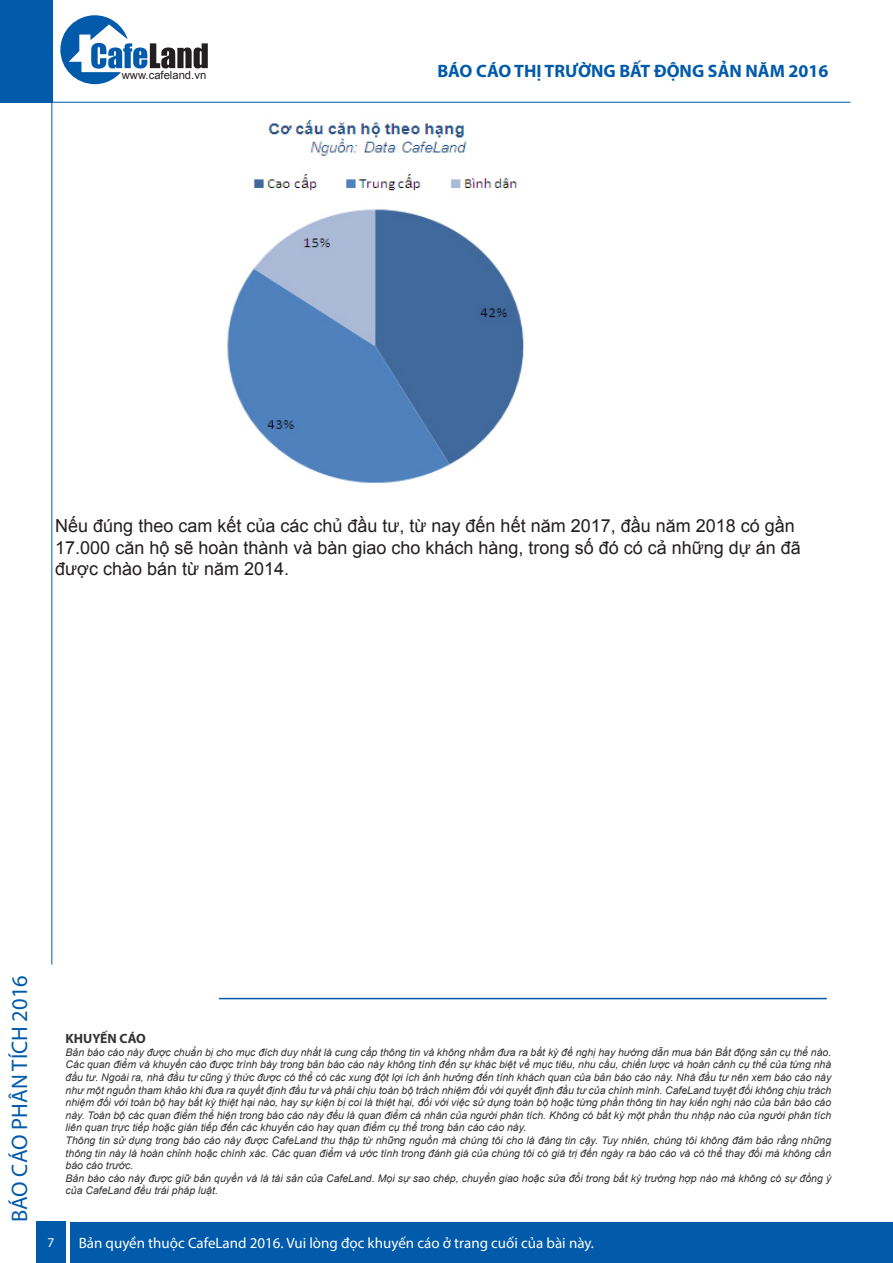
<style>
.page{position:relative;width:893px;height:1263px;background:#fff}
.page>*{position:absolute;margin:0;border:0;box-sizing:border-box;transform-origin:0 0}
.t1{font:22.5px "Myriad Pro";color:#015aaa}
.t2{font:18px/21.6px "Arial";color:#231f20}
.t3{font:700 18px "Myriad Pro";color:#015aaa}
.t4{font:15px "Myriad Pro";color:#fff}
.t5{font:700 13.5px "Myriad Pro";color:#333}
.t6{font:13.5px "Myriad Pro";color:#fff}
.t7{font:11.25px "Arial";color:#231f20}
.t8{font:italic 10.5px/12.6px "Arial";color:#333;text-align:justify}
</style>
<div class="page">
<div style="left:70px;top:1222px;width:823px;height:41px;background:#015aaa"></div>
<div style="left:36px;top:1222px;width:30px;height:41px;background:#015aaa"></div>
<hr style="left:52px;top:0;width:1px;height:964px;background:#015aaa">
<hr style="left:0;top:102px;width:850px;height:1px;background:#015aaa">
<div style="left:0;top:0;width:52px;height:102px;background:#015aaa"></div>
<svg style="left:60px;top:15px;width:148px;height:69px"></svg>
<hr style="left:219px;top:998px;width:608px;height:1px;background:#015aaa">
<img style="left:227px;top:120px;width:297px;height:363px">
<p class="t7" style="left:122px;top:67px;width:86px">www.cafeland.vn</p>
<h2 class="t3" style="left:437px;top:59px;width:393px">BÁO CÁO THỊ TRƯỜNG BẤT ĐỘNG SẢN NĂM 2016</h2>
<p class="t2" style="left:55px;top:515px;width:747px">Nếu đúng theo cam kết của các chủ đầu tư, từ nay đến hết năm 2017, đầu năm 2018 có gần<br>17.000 căn hộ sẽ hoàn thành và bàn giao cho khách hàng, trong số đó có cả những dự án đã được chào bán từ năm 2014.</p>
<h1 class="t1" style="left:6px;top:1222px;width:249px;rotate:-90deg">BÁO CÁO PHÂN TÍCH 2016</h1>
<p class="t5" style="left:66px;top:1030px;width:82px">KHUYẾN CÁO</p>
<p class="t8" style="left:66px;top:1046px;width:767px">Bản báo cáo này được chuẩn bị cho mục đích duy nhất là cung cấp thông tin và không nhằm đưa ra bất kỳ đề nghị hay hướng dẫn mua bán Bất động sản cụ thể nào.<br>Các quan điểm và khuyến cáo được trình bày trong bản báo cáo này không tính đến sự khác biệt về mục tiêu, nhu cầu, chiến lược và hoàn cảnh cụ thể của từng nhà đầu tư. Ngoài ra, nhà đầu tư cũng ý thức được có thể có các xung đột lợi ích ảnh hưởng đến tính khách quan của bản báo cáo này. Nhà đầu tư nên xem báo cáo này như một nguồn tham khảo khi đưa ra quyết định đầu tư và phải chịu toàn bộ trách nhiệm đối với quyết định đầu tư của chính mình. CafeLand tuyệt đối không chịu trách nhiệm đối với toàn bộ hay bất kỳ thiệt hại nào, hay sự kiện bị coi là thiệt hại, đối với việc sử dụng toàn bộ hoặc từng phần thông tin hay kiến nghị nào của bản báo cáo này. Toàn bộ các quan điểm thể hiện trong báo cáo này đều là quan điểm cá nhân của người phân tích. Không có bất kỳ một phần thu nhập nào của người phân tích liên quan trực tiếp hoặc gián tiếp đến các khuyến cáo hay quan điểm cụ thể trong bản cáo cáo này.</p>
<p class="t8" style="left:66px;top:1134px;width:767px">Thông tin sử dụng trong báo cáo này được CafeLand thu thập từ những nguồn mà chúng tôi cho là đáng tin cậy. Tuy nhiên, chúng tôi không đảm bảo rằng những thông tin này là hoàn chỉnh hoặc chính xác. Các quan điểm và ước tính trong đánh giá của chúng tôi có giá trị đến ngày ra báo cáo và có thể thay đối mà không cần báo cáo trước.</p>
<p class="t8" style="left:66px;top:1172px;width:767px">Bản báo cáo này được giữ bản quyền và là tài sản của CafeLand. Mọi sự sao chép, chuyển giao hoặc sửa đổi trong bất kỳ trường hợp nào mà không có sự đồng ý của CafeLand đều trái pháp luật.</p>
<p class="t6" style="left:47px;top:1234px;width:8px">7</p>
<h3 class="t4" style="left:79px;top:1234px;width:517px">Bản quyền thuộc CafeLand 2016. Vui lòng đọc khuyến cáo ở trang cuối của bài này.</h3>
</div>
